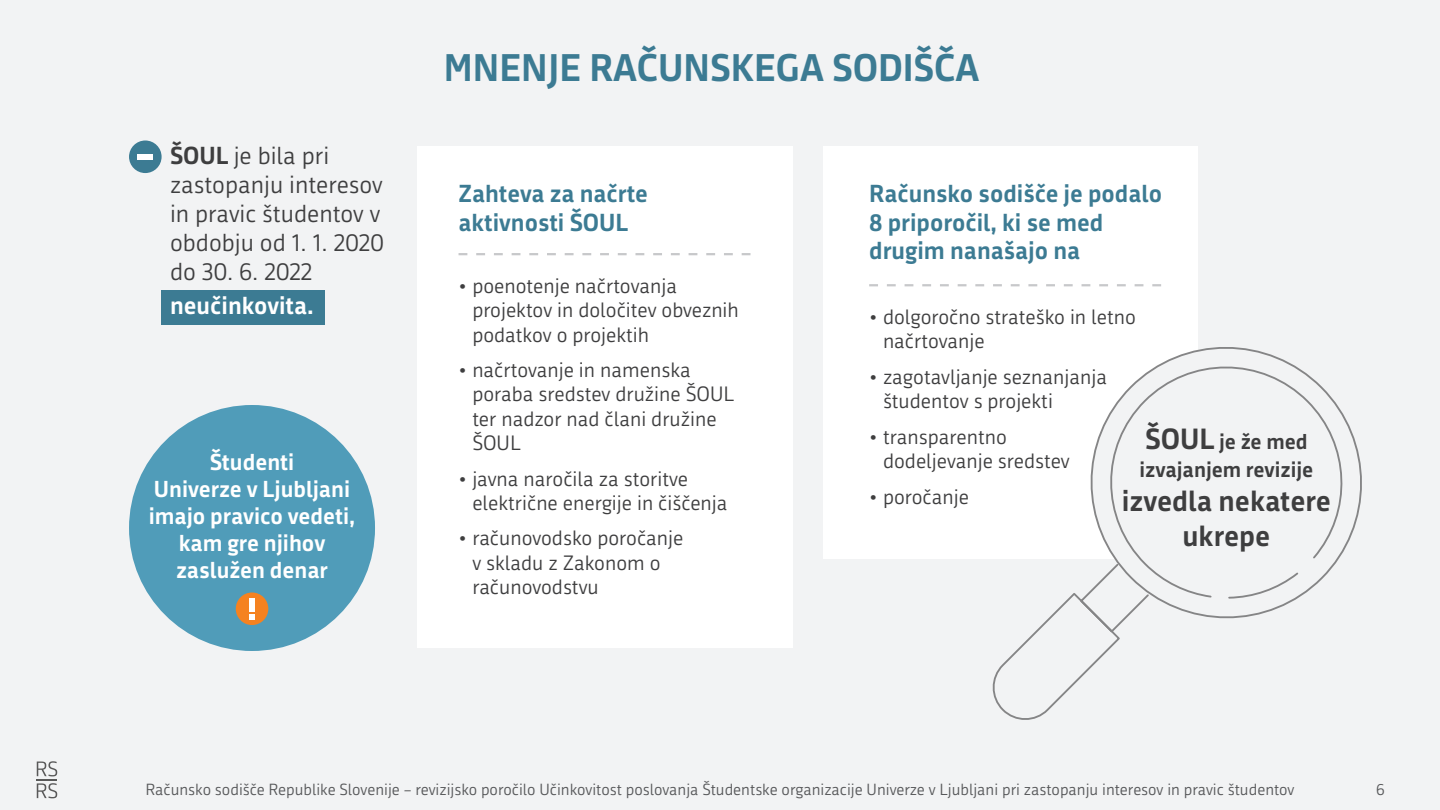
<style>
.page{position:relative;width:1440px;height:810px;background:#f2f3f4}
.page>*{position:absolute;margin:0;border:0;box-sizing:border-box;transform-origin:0 0}
.t1{font:700 37.5px "Republika";color:#3c7b93}
.t2{font:700 28.5px/34.2px "Republika";color:#3e3e3f;text-align:center}
.t3{font:700 24px/28.8px "Republika";color:#3c7b93}
.t4{font:24px/28.8px "Republika";color:#3e3e3f}
.t5{font:700 24px "Republika";color:#fff}
.t6{font:700 22.5px/27px "Republika";color:#fff;text-align:center}
.t7{font:700 21px/28.5px "Republika";color:#3e3e3f}
.t8{font:20.25px/24.3px "Republika";color:#3e3e3f}
.t9{font:15.75px "Republika";color:#57585a}
.s1{font-weight:700}
.s2{font-size:28.5px}
</style>
<div class="page">
<div style="left:824px;top:146px;width:374px;height:413px;background:#fff"></div>
<div style="left:417px;top:146px;width:375px;height:502px;background:#fff"></div>
<div style="left:129px;top:405px;width:246px;height:246px;background:#509cb9;border-radius:50%"></div>
<svg style="left:37px;top:761px;width:20px;height:15px"></svg>
<hr style="left:37px;top:779px;width:20px;height:2px;background:#595959">
<svg style="left:37px;top:783px;width:20px;height:15px"></svg>
<div style="left:162px;top:290px;width:163px;height:34px;background:#3c7b93"></div>
<div style="left:129px;top:141px;width:33px;height:32px;background:#3c7b93;border-radius:50%"></div>
<div style="left:137px;top:154px;width:16px;height:5px;background:#fff"></div>
<svg style="left:459px;top:253px;width:292px;height:2px"></svg>
<svg style="left:992px;top:347px;width:370px;height:373px"></svg>
<div style="left:236px;top:593px;width:32px;height:32px;background:#f58220;border-radius:50%"></div>
<div style="left:249px;top:598px;width:6px;height:13px;background:#fff"></div>
<svg style="left:249px;top:614px;width:6px;height:5px"></svg>
<svg style="left:869px;top:284px;width:292px;height:2px"></svg>
<p class="t4" style="left:170px;top:142px;width:216px"><span class="s1">ŠOUL</span> je bila pri zastopanju interesov in pravic študentov v obdobju od 1. 1. 2020 do 30. 6. 2022</p>
<p class="t5" style="left:170px;top:292px;width:145px">neučinkovita.</p>
<p class="t6" style="left:149px;top:449px;width:208px">Študenti<br>Univerze v Ljubljani imajo pravico vedeti, kam gre njihov zaslužen denar</p>
<p class="t1" style="left:444px;top:46px;width:537px">MNENJE RAČUNSKEGA SODIŠČA</p>
<p class="t3" style="left:459px;top:179px;width:191px">Zahteva za načrte aktivnosti ŠOUL</p>
<p class="t3" style="left:869px;top:179px;width:294px">Računsko sodišče je podalo<br>8 priporočil, ki se med drugim nanašajo na</p>
<p class="t8" style="left:472px;top:274px;width:268px;text-indent:-14px">• poenotenje načrtovanja projektov in določitev obveznih podatkov o projektih</p>
<p class="t8" style="left:472px;top:358px;width:263px;text-indent:-14px">• načrtovanje in namenska poraba sredstev družine ŠOUL ter nadzor nad člani družine<br>ŠOUL</p>
<p class="t8" style="left:472px;top:466px;width:257px;text-indent:-14px">• javna naročila za storitve električne energije in čiščenja</p>
<p class="t8" style="left:472px;top:526px;width:213px;text-indent:-14px">• računovodsko poročanje v skladu z Zakonom o računovodstvu</p>
<p class="t8" style="left:883px;top:305px;width:254px;text-indent:-14px">• dolgoročno strateško in letno načrtovanje</p>
<p class="t8" style="left:883px;top:365px;width:226px;text-indent:-14px">• zagotavljanje seznanjanja študentov s projekti</p>
<p class="t8" style="left:883px;top:425px;width:188px;text-indent:-14px">• transparentno dodeljevanje sredstev</p>
<p class="t8" style="left:869px;top:485px;width:101px">• poročanje</p>
<p class="t7" style="left:1140px;top:427px;width:175px"><span class="s2">ŠOUL</span> je že med izvajanjem revizije</p>
<p class="t2" style="left:1122px;top:485px;width:211px">izvedla nekatere ukrepe</p>
<p class="t9" style="left:146px;top:780px;width:1151px">Računsko sodišče Republike Slovenije – revizijsko poročilo Učinkovitost poslovanja Študentske organizacije Univerze v Ljubljani pri zastopanju interesov in pravic študentov</p>
<p class="t9" style="left:1376px;top:780px;width:10px">6</p>
</div>
